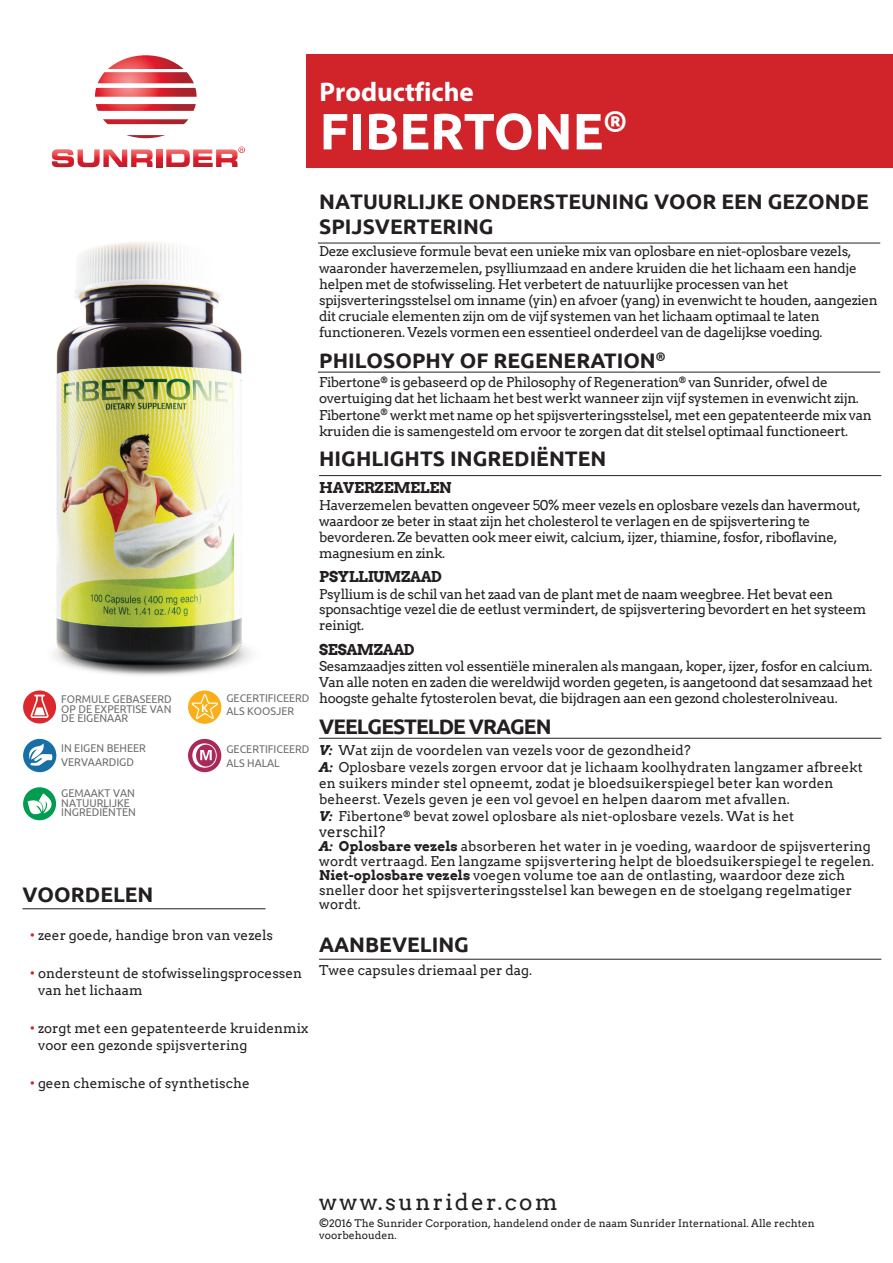
<style>
.page{position:relative;width:893px;height:1263px;background:#fff}
.page>*{position:absolute;margin:0;border:0;box-sizing:border-box;transform-origin:0 0}
.t1{font:700 51px "Ubuntu";color:#fff}
.t2{font:700 27px "Myriad Pro";color:#fff}
.t3{font:22.5px "Arvo";letter-spacing:.1em;color:#231f20}
.t4{font:700 21px/25.2px "Ubuntu";color:#231f20}
.t5{font:700 21px "Ubuntu";letter-spacing:-.05em;color:#231f20}
.t6{font:700 15px "Arvo";letter-spacing:-.025em;color:#231f20}
.t7{font:15px "Arvo";color:#231f20}
.t8{font:13.5px/16.2px "Arvo";letter-spacing:-.03em;color:#231f20}
.t9{font:13.5px/14.4px "Arvo";color:#231f20}
.t10{font:11.25px/9.6px "Ubuntu";color:#6c6d70;scale:.95 1}
.t11{font:10.5px/12px "Arvo";color:#231f20}
.s1{color:#d1232a}
.s2{font-weight:700;font-style:italic}
.s3{font-weight:700}
</style>
<div class="page">
<hr style="left:319px;top:959px;width:562px;height:1px;background:#231f20">
<hr style="left:319px;top:738px;width:562px;height:1px;background:#231f20">
<hr style="left:319px;top:475px;width:562px;height:1px;background:#231f20">
<hr style="left:318px;top:372px;width:562px;height:1px;background:#231f20">
<hr style="left:318px;top:243px;width:562px;height:1px;background:#231f20">
<div style="left:306px;top:54px;width:587px;height:113px;background:#d1232a"></div>
<svg style="left:95px;top:55px;width:102px;height:42px"></svg>
<svg style="left:96px;top:104px;width:100px;height:7px"></svg>
<svg style="left:103px;top:119px;width:85px;height:5px"></svg>
<svg style="left:126px;top:135px;width:39px;height:3px"></svg>
<svg style="left:52px;top:149px;width:101px;height:18px"></svg>
<svg style="left:157px;top:149px;width:5px;height:18px"></svg>
<svg style="left:166px;top:146px;width:79px;height:21px"></svg>
<img style="left:23px;top:242px;width:228px;height:475px">
<hr style="left:22px;top:908px;width:244px;height:1px;background:#231f20">
<div style="left:23px;top:787px;width:33px;height:33px;background:#009c50;border-radius:50%"></div>
<svg style="left:28px;top:793px;width:26px;height:22px"></svg>
<div style="left:23px;top:690px;width:33px;height:33px;background:#dc272d;border-radius:50%"></div>
<svg style="left:30px;top:695px;width:19px;height:23px"></svg>
<div style="left:23px;top:739px;width:33px;height:33px;background:#186fa6;border-radius:50%"></div>
<svg style="left:27px;top:743px;width:26px;height:23px"></svg>
<div style="left:188px;top:739px;width:33px;height:33px;background:#a8295a;border-radius:50%"></div>
<svg style="left:192px;top:743px;width:25px;height:25px"></svg>
<svg style="left:188px;top:690px;width:33px;height:34px"></svg>
<svg style="left:191px;top:694px;width:27px;height:25px"></svg>
<p class="t2" style="left:320px;top:75px;width:156px">Productfiche</p>
<p class="t1" style="left:320px;top:100px;width:309px">FIBERTONE<sup>®</sup></p>
<p class="t10" style="left:61px;top:694px;width:118px;text-align:justify">FORMULE GEBASEERD OP DE EXPERTISE VAN DE EIGENAAR</p>
<p class="t10" style="left:61px;top:741px;width:91px;line-height:13.5px">IN EIGEN BEHEER<br>VERVAARDIGD</p>
<p class="t10" style="left:61px;top:788px;width:80px">GEMAAKT VAN<br>NATUURLIJKE<br>INGREDIËNTEN</p>
<p class="t10" style="left:226px;top:691px;width:89px;line-height:13.5px">GECERTIFICEERD<br>ALS KOOSJER</p>
<p class="t10" style="left:226px;top:742px;width:89px;line-height:13.5px">GECERTIFICEERD<br>ALS HALAL</p>
<p class="t4" style="left:22px;top:881px;width:132px">VOORDELEN</p>
<p class="t9" style="left:30px;top:928px;width:245px"><span class="s1">•</span> zeer goede, handige bron van vezels</p>
<p class="t9" style="left:38px;top:965px;width:266px;line-height:16.2px;text-indent:-8px"><span class="s1">•</span> ondersteunt de stofwisselingsprocessen van het lichaam</p>
<p class="t9" style="left:38px;top:1020px;width:272px;line-height:16.2px;text-indent:-8px"><span class="s1">•</span> zorgt met een gepatenteerde kruidenmix voor een gezonde spijsvertering</p>
<p class="t9" style="left:30px;top:1076px;width:221px"><span class="s1">•</span> geen chemische of synthetische</p>
<p class="t4" style="left:319px;top:189px;width:551px">NATUURLIJKE ONDERSTEUNING VOOR EEN GEZONDE<br>SPIJSVERTERING</p>
<p class="t8" style="left:319px;top:243px;width:560px">Deze exclusieve formule bevat een unieke mix van oplosbare en niet-oplosbare vezels, waaronder haverzemelen, psylliumzaad en andere kruiden die het lichaam een handje helpen met de stofwisseling. Het verbetert de natuurlijke processen van het spijsverteringsstelsel om inname (yin) en afvoer (yang) in evenwicht te houden, aangezien dit cruciale elementen zijn om de vijf systemen van het lichaam optimaal te laten functioneren. Vezels vormen een essentieel onderdeel van de dagelijkse voeding.</p>
<p class="t4" style="left:319px;top:347px;width:348px">PHILOSOPHY OF REGENERATION<sup>®</sup></p>
<p class="t8" style="left:319px;top:374px;width:554px">Fibertone<sup>®</sup> is gebaseerd op de Philosophy of Regeneration<sup>®</sup> van Sunrider, ofwel de overtuiging dat het lichaam het best werkt wanneer zijn vijf systemen in evenwicht zijn.<br>Fibertone<sup>®</sup> werkt met name op het spijsverteringsstelsel, met een gepatenteerde mix van kruiden die is samengesteld om ervoor te zorgen dat dit stelsel optimaal functioneert.</p>
<p class="t4" style="left:319px;top:446px;width:289px">HIGHLIGHTS INGREDIËNTEN</p>
<p class="t6" style="left:319px;top:478px;width:134px">HAVERZEMELEN</p>
<p class="t8" style="left:319px;top:497px;width:543px">Haverzemelen bevatten ongeveer 50% meer vezels en oplosbare vezels dan havermout, waardoor ze beter in staat zijn het cholesterol te verlagen en de spijsvertering te bevorderen. Ze bevatten ook meer eiwit, calcium, ijzer, thiamine, fosfor, riboflavine, magnesium en zink.</p>
<p class="t6" style="left:319px;top:567px;width:124px">PSYLLIUMZAAD</p>
<p class="t8" style="left:319px;top:586px;width:549px;line-height:15.8px">Psyllium is de schil van het zaad van de plant met de naam weegbree. Het bevat een sponsachtige vezel die de eetlust vermindert, de spijsvertering bevordert en het systeem reinigt.</p>
<p class="t6" style="left:319px;top:640px;width:97px">SESAMZAAD</p>
<p class="t8" style="left:319px;top:658px;width:555px;text-align:justify">Sesamzaadjes zitten vol essentiële mineralen als mangaan, koper, ijzer, fosfor en calcium.<br>Van alle noten en zaden die wereldwijd worden gegeten, is aangetoond dat sesamzaad het hoogste gehalte fytosterolen bevat, die bijdragen aan een gezond cholesterolniveau.</p>
<p class="t5" style="left:319px;top:713px;width:234px">VEELGESTELDE VRAGEN</p>
<p class="t9" style="left:319px;top:742px;width:545px;line-height:16px"><span class="s2">V:</span> Wat zijn de voordelen van vezels voor de gezondheid?<br><span class="s2">A:</span> Oplosbare vezels zorgen ervoor dat je lichaam koolhydraten langzamer afbreekt en suikers minder stel opneemt, zodat je bloedsuikerspiegel beter kan worden beheerst. Vezels geven je een vol gevoel en helpen daarom met afvallen.</p>
<p class="t9" style="left:319px;top:809px;width:476px"><span class="s2">V:</span> Fibertone<sup>®</sup> bevat zowel oplosbare als niet-oplosbare vezels. Wat is het</p>
<p class="t7" style="left:319px;top:822px;width:68px">verschil?</p>
<p class="t9" style="left:319px;top:839px;width:557px"><span class="s2">A:</span> <span class="s3">Oplosbare vezels</span> absorberen het water in je voeding, waardoor de spijsvertering wordt vertraagd. Een langzame spijsvertering helpt de bloedsuikerspiegel te regelen.<br><span class="s3">Niet-oplosbare vezels</span> voegen volume toe aan de ontlasting, waardoor deze zich sneller door het spijsverteringsstelsel kan bewegen en de stoelgang regelmatiger wordt.</p>
<p class="t4" style="left:319px;top:932px;width:151px">AANBEVELING</p>
<p class="t9" style="left:319px;top:963px;width:215px">Twee capsules driemaal per dag.</p>
<p class="t3" style="left:319px;top:1188px;width:240px">www.sunrider.com</p>
<p class="t11" style="left:319px;top:1217px;width:497px">©2016 The Sunrider Corporation, handelend onder de naam Sunrider International. Alle rechten voorbehouden.</p>
</div>
